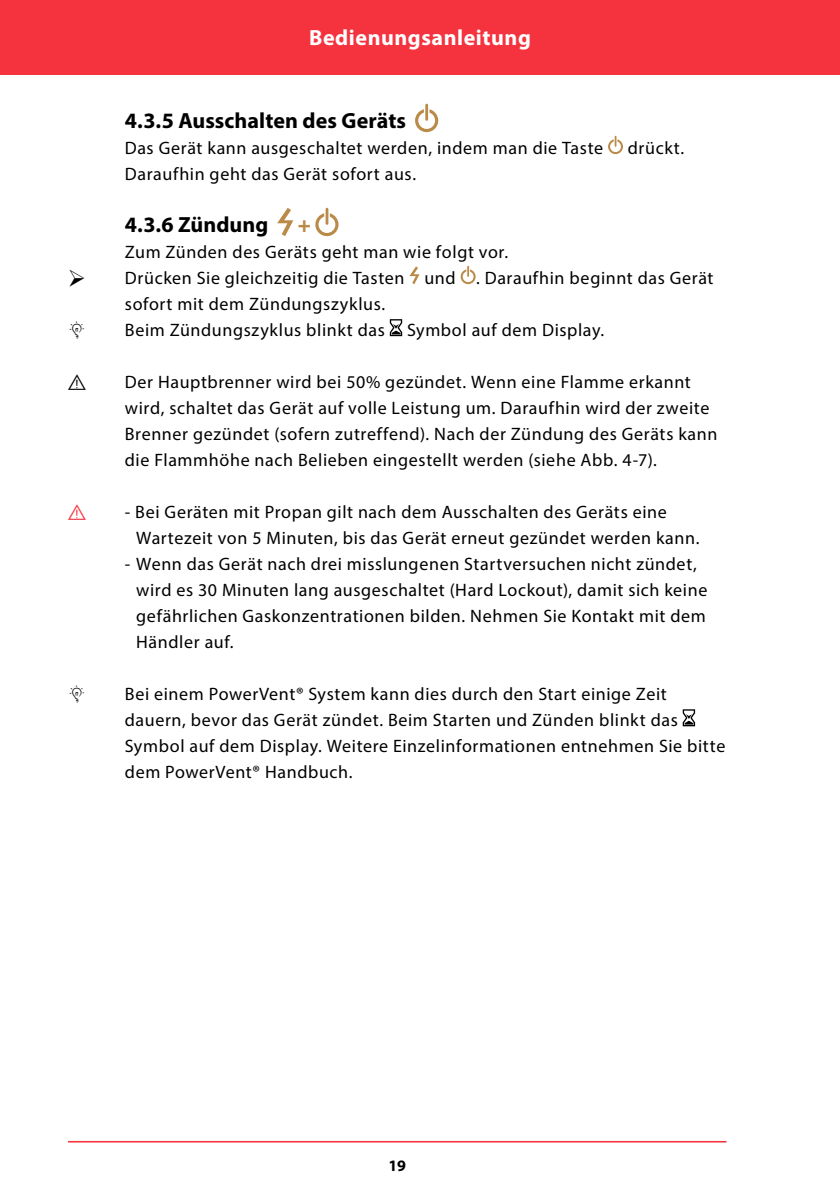
<style>
.page{position:relative;width:840px;height:1191px;background:#fff}
.page>*{position:absolute;margin:0;border:0;box-sizing:border-box;transform-origin:0 0}
.Sub-Paragraaf{font:700 22px "Myriad Pro";color:#000}
.t1{font:700 22px "Myriad Pro";letter-spacing:.025em;color:#fff}
.Sub-Paragraaf-2{font:900 22px "Myriad Pro";color:#ba8a48}
.Platte_tekst_-_Icoon{font:18px/26px "Myriad Pro";letter-spacing:.035em;color:#000}
.Platte_tekst_-_Icoon___Bullits{font:18px/26px "Myriad Pro";letter-spacing:.035em;color:#000}
.Platte_tekst{font:18px "Myriad Pro";letter-spacing:.035em;color:#000}
.t2{font:700 16px "Myriad Pro";color:#000}
.s1{color:#f5333f}
</style>
<div class="page">
<div style="left:0;top:0;width:839px;height:75px;background:#f5333f"></div>
<hr style="left:68px;top:1141px;width:658px;height:1px;background:#f5333f">
<hr style="left:425px;top:104px;width:3px;height:17px;background:#ba8a48">
<svg style="left:415px;top:109px;width:23px;height:23px"></svg>
<svg style="left:608px;top:136px;width:14px;height:18px"></svg>
<svg style="left:277px;top:208px;width:16px;height:28px"></svg>
<hr style="left:325px;top:208px;width:3px;height:17px;background:#ba8a48">
<svg style="left:315px;top:213px;width:23px;height:23px"></svg>
<svg style="left:409px;top:266px;width:10px;height:18px"></svg>
<svg style="left:460px;top:266px;width:15px;height:18px"></svg>
<svg style="left:389px;top:319px;width:13px;height:17px"></svg>
<svg style="left:682px;top:709px;width:12px;height:17px"></svg>
<p class="t1" style="left:309px;top:23px;width:223px">Bedienungsanleitung</p>
<p class="Sub-Paragraaf" style="left:125px;top:106px;width:282px">4.3.5 Ausschalten des Geräts</p>
<p class="Platte_tekst" style="left:125px;top:137px;width:479px">Das Gerät kann ausgeschaltet werden, indem man die Taste</p>
<p class="Platte_tekst" style="left:627px;top:137px;width:58px">drückt.</p>
<p class="Platte_tekst" style="left:125px;top:163px;width:292px">Daraufhin geht das Gerät sofort aus.</p>
<p class="Sub-Paragraaf" style="left:125px;top:210px;width:145px">4.3.6 Zündung</p>
<p class="Sub-Paragraaf-2" style="left:297px;top:210px;width:15px">+</p>
<p class="Platte_tekst" style="left:125px;top:241px;width:384px">Zum Zünden des Geräts geht man wie folgt vor.</p>
<p class="Platte_tekst_-_Icoon" style="left:125px;top:265px;width:590px">Drücken Sie gleichzeitig die Tasten und . Daraufhin beginnt das Gerät sofort mit dem Zündungszyklus.</p>
<p class="Platte_tekst_-_Icoon" style="left:125px;top:317px;width:480px">Beim Zündungszyklus blinkt das Symbol auf dem Display.</p>
<p class="Platte_tekst_-_Icoon" style="left:125px;top:369px;width:593px;text-indent:-57px">✓ Der Hauptbrenner wird bei 50% gezündet. Wenn eine Flamme erkannt wird, schaltet das Gerät auf volle Leistung um. Daraufhin wird der zweite Brenner gezündet (sofern zutreffend). Nach der Zündung des Geräts kann die Flammhöhe nach Belieben eingestellt werden (siehe Abb. 4-7).</p>
<p class="Platte_tekst_-_Icoon___Bullits" style="left:136px;top:499px;width:564px;text-indent:-68px"><span class="s1">✓</span> - Bei Geräten mit Propan gilt nach dem Ausschalten des Geräts eine<br>Wartezeit von 5 Minuten, bis das Gerät erneut gezündet werden kann.</p>
<p class="Platte_tekst_-_Icoon___Bullits" style="left:136px;top:551px;width:572px;text-indent:-11px">- Wenn das Gerät nach drei misslungenen Startversuchen nicht zündet, wird es 30 Minuten lang ausgeschaltet (Hard Lockout), damit sich keine gefährlichen Gaskonzentrationen bilden. Nehmen Sie Kontakt mit dem Händler auf.</p>
<p class="Platte_tekst_-_Icoon" style="left:125px;top:681px;width:601px">Bei einem PowerVent® System kann dies durch den Start einige Zeit dauern, bevor das Gerät zündet. Beim Starten und Zünden blinkt das Symbol auf dem Display. Weitere Einzelinformationen entnehmen Sie bitte dem PowerVent® Handbuch.</p>
<p class="t2" style="left:388px;top:1155px;width:19px">19</p>
</div>
